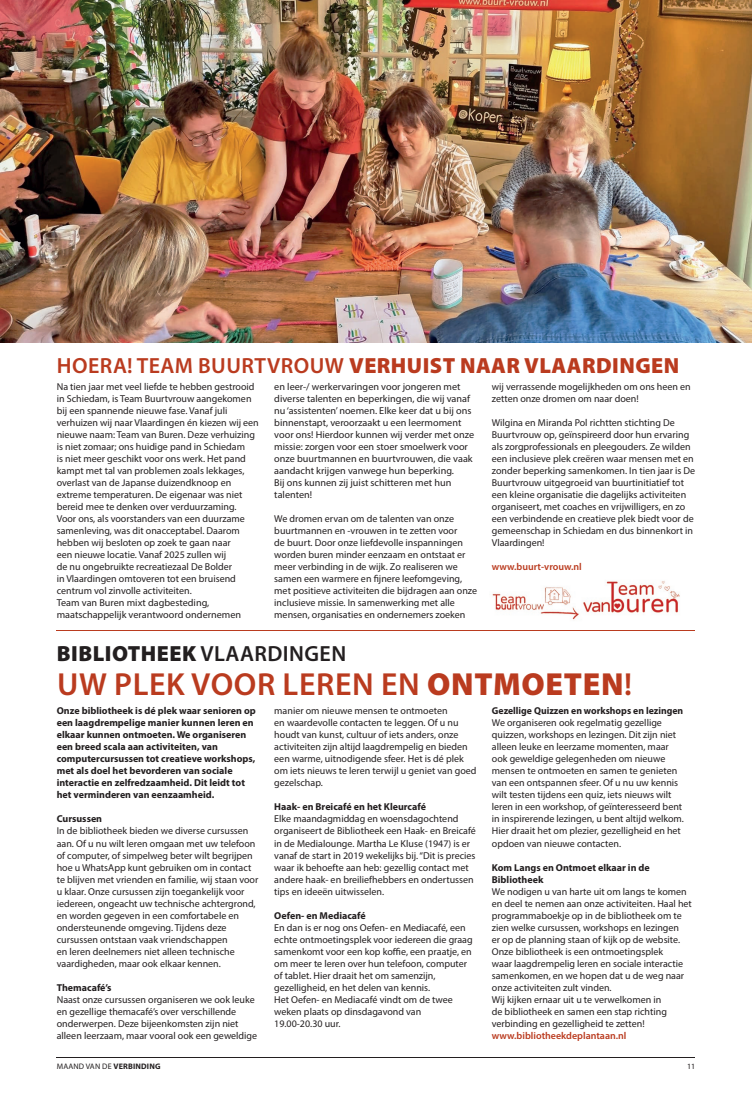
<style>
.page{position:relative;width:752px;height:1120px;background:#fff}
.page>*{position:absolute;margin:0;border:0;box-sizing:border-box;transform-origin:0 0}
.t1{font:600 32px "Myriad Pro";letter-spacing:.02em;color:#ba3b1f}
.t2{font:900 22px "Myriad Pro";letter-spacing:.02em;color:#ba3b1f}
.t3{font:900 22px "Myriad Pro";letter-spacing:.02em;color:#231f20}
.t4{font:10px/12px "Myriad Pro";color:#231f20}
.t5{font:700 10px/12px "Myriad Pro";color:#231f20}
.t6{font:600 10px "Myriad Pro";color:#ba3b1f}
.t7{font:8px "Myriad Pro";letter-spacing:.02em;color:#231f20}
.s1{font-weight:600}
.s2{font-weight:900}
.s3{font-weight:700}
</style>
<div class="page">
<hr style="left:57px;top:1057px;width:637px;height:1px;background:#231f20">
<img style="left:0;top:0;width:751px;height:342px">
<img style="left:492px;top:581px;width:188px;height:39px">
<hr style="left:57px;top:630px;width:637px;height:1px;background:#ba3b1f">
<h2 class="t2" style="left:57px;top:351px;width:623px"><span class="s1">HOERA! TEAM BUURTVROUW</span> VERHUIST NAAR VLAARDINGEN</h2>
<p class="t4" style="left:57px;top:381px;width:203px">Na tien jaar met veel liefde te hebben gestrooid in Schiedam, is Team Buurtvrouw aangekomen bij een spannende nieuwe fase. Vanaf juli verhuizen wij naar Vlaardingen én kiezen wij een nieuwe naam: Team van Buren. Deze verhuizing is niet zomaar; ons huidige pand in Schiedam<br>is niet meer geschikt voor ons werk. Het pand kampt met tal van problemen zoals lekkages, overlast van de Japanse duizendknoop en extreme temperaturen. De eigenaar was niet bereid mee te denken over verduurzaming.<br>Voor ons, als voorstanders van een duurzame samenleving, was dit onacceptabel. Daarom hebben wij besloten op zoek te gaan naar<br>een nieuwe locatie. Vanaf 2025 zullen wij<br>de nu ongebruikte recreatiezaal De Bolder<br>in Vlaardingen omtoveren tot een bruisend centrum vol zinvolle activiteiten.<br>Team van Buren mixt dagbesteding, maatschappelijk verantwoord ondernemen</p>
<p class="t4" style="left:274px;top:381px;width:201px">en leer-/ werkervaringen voor jongeren met diverse talenten en beperkingen, die wij vanaf nu ‘assistenten’ noemen. Elke keer dat u bij ons binnenstapt, veroorzaakt u een leermoment voor ons! Hierdoor kunnen wij verder met onze missie: zorgen voor een stoer smoelwerk voor onze buurtmannen en buurtvrouwen, die vaak aandacht krijgen vanwege hun beperking.<br>Bij ons kunnen zij juist schitteren met hun talenten!</p>
<p class="t4" style="left:274px;top:513px;width:204px">We dromen ervan om de talenten van onze buurtmannen en -vrouwen in te zetten voor<br>de buurt. Door onze liefdevolle inspanningen worden buren minder eenzaam en ontstaat er meer verbinding in de wijk. Zo realiseren we samen een warmere en fijnere leefomgeving, met positieve activiteiten die bijdragen aan onze inclusieve missie. In samenwerking met alle mensen, organisaties en ondernemers zoeken</p>
<p class="t4" style="left:491px;top:381px;width:200px">wij verrassende mogelijkheden om ons heen en zetten onze dromen om naar doen!</p>
<p class="t4" style="left:491px;top:417px;width:205px">Wilgina en Miranda Pol richtten stichting De Buurtvrouw op, geïnspireerd door hun ervaring als zorgprofessionals en pleegouders. Ze wilden een inclusieve plek creëren waar mensen met en zonder beperking samenkomen. In tien jaar is De Buurtvrouw uitgegroeid van buurtinitiatief tot een kleine organisatie die dagelijks activiteiten organiseert, met coaches en vrijwilligers, en zo een verbindende en creatieve plek biedt voor de gemeenschap in Schiedam en dus binnenkort in Vlaardingen!</p>
<p class="t6" style="left:491px;top:561px;width:91px">www.buurt-vrouw.nl</p>
<h2 class="t3" style="left:57px;top:639px;width:290px">BIBLIOTHEEK <span class="s1">VLAARDINGEN</span></h2>
<h1 class="t1" style="left:57px;top:664px;width:576px">UW PLEK VOOR LEREN EN <span class="s2">ONTMOETEN</span>!</h1>
<p class="t5" style="left:57px;top:705px;width:200px">Onze bibliotheek is dé plek waar senioren op een laagdrempelige manier kunnen leren en elkaar kunnen ontmoeten. We organiseren een breed scala aan activiteiten, van computercursussen tot creatieve workshops, met als doel het bevorderen van sociale interactie en zelfredzaamheid. Dit leidt tot het verminderen van eenzaamheid.</p>
<p class="t5" style="left:57px;top:813px;width:47px">Cursussen</p>
<p class="t4" style="left:57px;top:825px;width:203px">In de bibliotheek bieden we diverse cursussen aan. Of u nu wilt leren omgaan met uw telefoon of computer, of simpelweg beter wilt begrijpen hoe u WhatsApp kunt gebruiken om in contact te blijven met vrienden en familie, wij staan voor u klaar. Onze cursussen zijn toegankelijk voor iedereen, ongeacht uw technische achtergrond, en worden gegeven in een comfortabele en ondersteunende omgeving. Tijdens deze cursussen ontstaan vaak vriendschappen<br>en leren deelnemers niet alleen technische vaardigheden, maar ook elkaar kennen.</p>
<p class="t5" style="left:57px;top:981px;width:56px">Themacafé’s</p>
<p class="t4" style="left:57px;top:993px;width:202px">Naast onze cursussen organiseren we ook leuke en gezellige themacafé’s over verschillende onderwerpen. Deze bijeenkomsten zijn niet alleen leerzaam, maar vooral ook een geweldige</p>
<p class="t4" style="left:274px;top:705px;width:204px">manier om nieuwe mensen te ontmoeten<br>en waardevolle contacten te leggen. Of u nu houdt van kunst, cultuur of iets anders, onze activiteiten zijn altijd laagdrempelig en bieden een warme, uitnodigende sfeer. Het is dé plek om iets nieuws te leren terwijl u geniet van goed gezelschap.</p>
<p class="t5" style="left:274px;top:801px;width:153px">Haak- en Breicafé en het Kleurcafé</p>
<p class="t4" style="left:274px;top:813px;width:203px">Elke maandagmiddag en woensdagochtend organiseert de Bibliotheek een Haak- en Breicafé in de Medialounge. Martha Le Kluse (1947) is er vanaf de start in 2019 wekelijks bij. “Dit is precies waar ik behoefte aan heb: gezellig contact met andere haak- en breiliefhebbers en ondertussen tips en ideeën uitwisselen.</p>
<p class="t5" style="left:274px;top:909px;width:93px">Oefen- en Mediacafé</p>
<p class="t4" style="left:274px;top:921px;width:200px">En dan is er nog ons Oefen- en Mediacafé, een echte ontmoetingsplek voor iedereen die graag samenkomt voor een kop koffie, een praatje, en om meer te leren over hun telefoon, computer of tablet. Hier draait het om samenzijn, gezelligheid, en het delen van kennis.<br>Het Oefen- en Mediacafé vindt om de twee weken plaats op dinsdagavond van<br>19.00-20.30 uur.</p>
<p class="t5" style="left:491px;top:705px;width:193px">Gezellige Quizzen en workshops en lezingen</p>
<p class="t4" style="left:491px;top:717px;width:193px">We organiseren ook regelmatig gezellige quizzen, workshops en lezingen. Dit zijn niet alleen leuke en leerzame momenten, maar ook geweldige gelegenheden om nieuwe mensen te ontmoeten en samen te genieten van een ontspannen sfeer. Of u nu uw kennis wilt testen tijdens een quiz, iets nieuws wilt leren in een workshop, of geïnteresseerd bent in inspirerende lezingen, u bent altijd welkom.<br>Hier draait het om plezier, gezelligheid en het opdoen van nieuwe contacten.</p>
<p class="t5" style="left:491px;top:861px;width:159px">Kom Langs en Ontmoet elkaar in de<br>Bibliotheek</p>
<p class="t4" style="left:491px;top:885px;width:201px">We nodigen u van harte uit om langs te komen en deel te nemen aan onze activiteiten. Haal het programmaboekje op in de bibliotheek om te zien welke cursussen, workshops en lezingen<br>er op de planning staan of kijk op de website.<br>Onze bibliotheek is een ontmoetingsplek<br>waar laagdrempelig leren en sociale interactie samenkomen, en we hopen dat u de weg naar onze activiteiten zult vinden.<br>Wij kijken ernaar uit u te verwelkomen in<br>de bibliotheek en samen een stap richting verbinding en gezelligheid te zetten!</p>
<p class="t6" style="left:491px;top:1029px;width:136px">www.bibliotheekdeplantaan.nl</p>
<p class="t7" style="left:57px;top:1061px;width:105px">MAAND VAN DE <span class="s3">VERBINDING</span></p>
<p class="t7" style="left:686px;top:1061px;width:10px">11</p>
</div>
